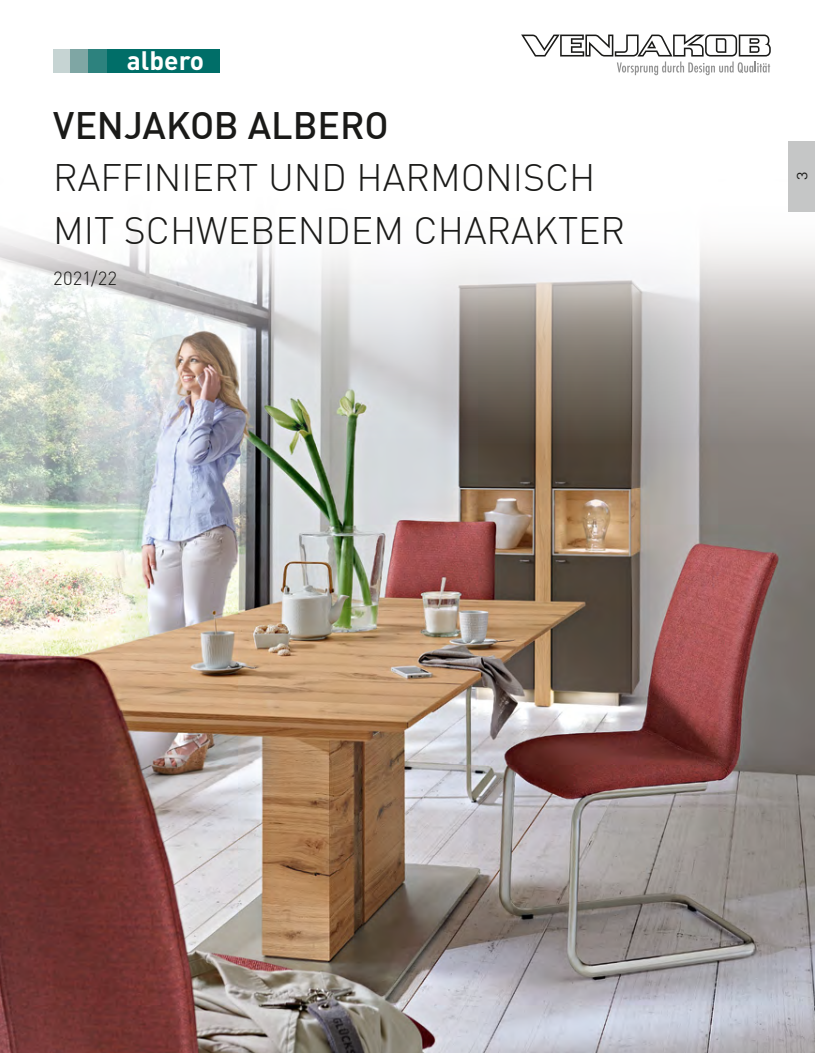
<style>
.page{position:relative;width:815px;height:1053px;background:#fff}
.page>*{position:absolute;margin:0;border:0;box-sizing:border-box;transform-origin:0 0}
.t1{font:300 37.5px/52.5px "DIN Offc";color:#1a1a18}
.t2{font:500 37.5px "DIN Offc";color:#1a1a18}
.t3{font:700 26.38px "DIN";color:#fff}
.t4{font:300 18.75px "DIN Offc";letter-spacing:.01em;color:#1a1a18}
.t5{font:14.62px "DIN Offc";color:#1a1a18;scale:1.11 1}
</style>
<div class="page">
<img style="left:0;top:473px;width:815px;height:579px">
<svg style="left:0;top:34px;width:815px;height:439px"></svg>
<svg style="left:521px;top:35px;width:250px;height:40px"></svg>
<div style="left:53px;top:49px;width:17px;height:24px;background:#c6d4d3"></div>
<div style="left:70px;top:49px;width:18px;height:24px;background:#7fa6a4"></div>
<div style="left:88px;top:49px;width:102px;height:24px;background:#2d827e"></div>
<div style="left:107px;top:49px;width:112px;height:24px;background:#006e68"></div>
<div style="left:788px;top:141px;width:27px;height:70px;background:#c5c6c6"></div>
<p class="t3" style="left:127px;top:43px;width:79px">albero</p>
<p class="t2" style="left:53px;top:101px;width:337px">VENJAKOB ALBERO</p>
<p class="t1" style="left:53px;top:151px;width:574px">RAFFINIERT UND HARMONISCH<br>MIT SCHWEBENDEM CHARAKTER</p>
<p class="t4" style="left:53px;top:267px;width:66px">2021/22</p>
<p class="t5" style="left:793px;top:180px;width:9px;rotate:-90deg">3</p>
</div>
